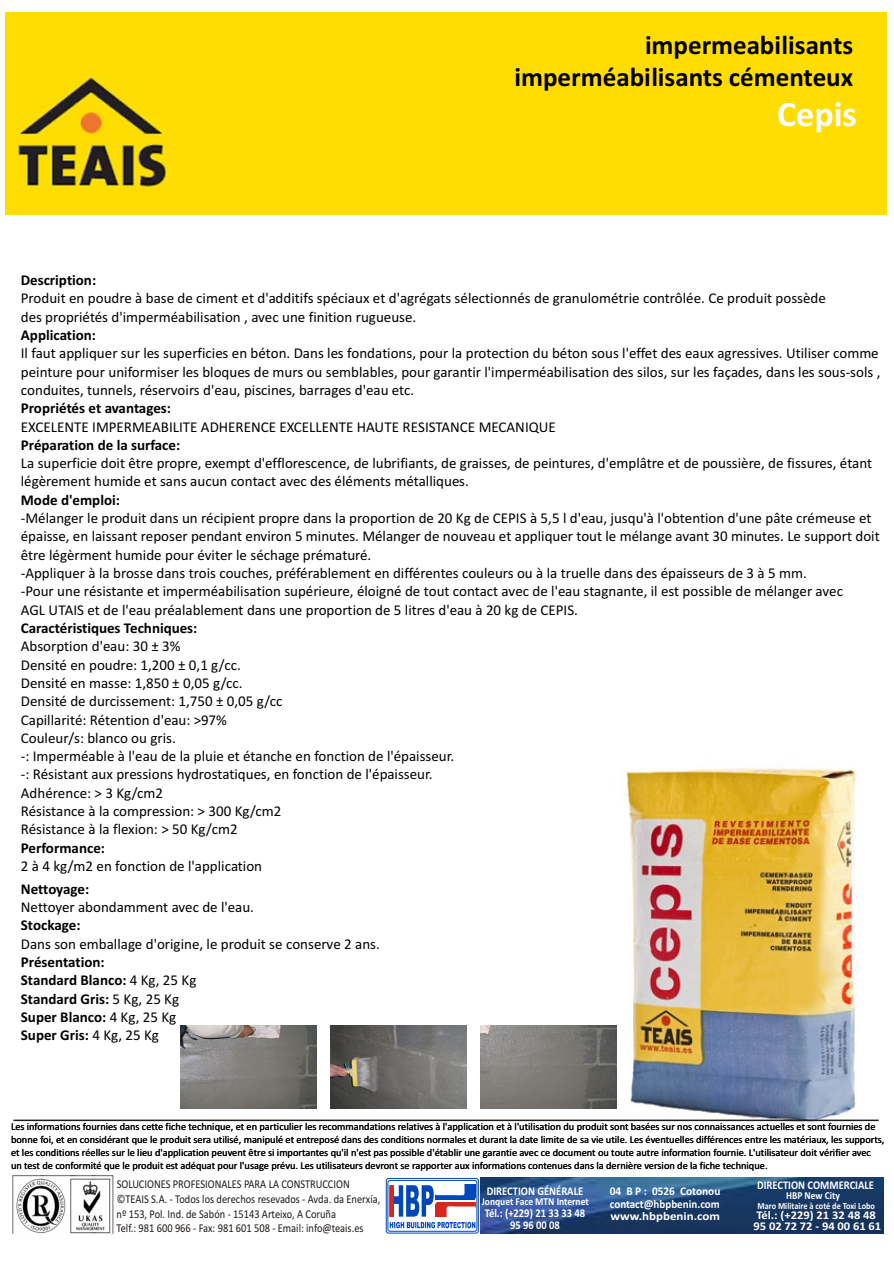
<style>
.page{position:relative;width:894px;height:1263px;background:#fff}
.page>*{position:absolute;margin:0;border:0;box-sizing:border-box;transform-origin:0 0}
.t1{font:900 43.8px "Arial";color:#d9261c;scale:.47 1}
.t2{font:700 36px "Calibri";color:#fff}
.t3{font:700 27px/33px "Calibri";color:#000;text-align:right}
.t4{font:15px/18.3px "Calibri";color:#000}
.t5{font:700 15px/18.3px "Calibri";color:#000}
.t6{font:12px/14.7px "Calibri";color:#1f1a17;scale:.87 1}
.t7{font:700 11.85px "Calibri";color:#fff;scale:.89 1}
.t8{font:700 11.85px/12.5px "Calibri";color:#fff;scale:.96 1}
.t9{font:700 11.85px "Calibri";color:#fff;scale:1.06 1}
.t10{font:700 11.85px "Calibri";color:#fff;scale:1.09 1}
.t11{font:700 10.65px "Calibri";color:#fff;scale:.89 1}
.t12{font:10.5px/12.8px "Calibri";color:#000}
.t13{font:700 9.3px "Calibri";color:#fff;scale:.89 1}
.s1{font-weight:400}
</style>
<div class="page">
<img style="left:612px;top:768px;width:245px;height:355px">
<div style="left:6px;top:13px;width:881px;height:201px;background:#fd0"></div>
<img style="left:17px;top:74px;width:152px;height:130px">
<img style="left:331px;top:1026px;width:136px;height:83px">
<img style="left:480px;top:1026px;width:136px;height:83px">
<img style="left:181px;top:1026px;width:136px;height:83px">
<svg style="left:386px;top:1178px;width:93px;height:55px"></svg>
<div style="left:388px;top:1180px;width:89px;height:52px;background:#fff;border:1px solid #0047ba;border-radius:2px"></div>
<svg style="left:388px;top:1221px;width:88px;height:7px"></svg>
<svg style="left:436px;top:1195px;width:28px;height:4px"></svg>
<svg style="left:464px;top:1185px;width:12px;height:14px"></svg>
<div style="left:437px;top:1202px;width:39px;height:5px;background:#da251d"></div>
<svg style="left:436px;top:1202px;width:11px;height:15px"></svg>
<hr style="left:449px;top:1207px;width:27px;height:2px;background:#fff">
<svg style="left:388px;top:1185px;width:46px;height:33px"></svg>
<img style="left:13px;top:1175px;width:100px;height:59px">
<img style="left:480px;top:1178px;width:403px;height:55px">
<svg style="left:13px;top:1119px;width:866px;height:3px;background:#8c8a89"></svg>
<h3 class="t3" style="left:515px;top:30px;width:340px">impermeabilisants imperméabilisants cémenteux</h3>
<h2 class="t2" style="left:777px;top:99px;width:81px">Cepis</h2>
<p class="t5" style="left:21px;top:272px;width:77px">Description:</p>
<p class="t4" style="left:21px;top:290px;width:807px">Produit en poudre à base de ciment et d'additifs spéciaux et d'agrégats sélectionnés de granulométrie contrôlée. Ce produit possède des propriétés d'imperméabilisation , avec une finition rugueuse.</p>
<p class="t5" style="left:21px;top:327px;width:77px">Application:</p>
<p class="t4" style="left:21px;top:345px;width:861px">Il faut appliquer sur les superficies en béton. Dans les fondations, pour la protection du béton sous l'effet des eaux agressives. Utiliser comme peinture pour uniformiser les bloques de murs ou semblables, pour garantir l'imperméabilisation des silos, sur les façades, dans les sous-sols , conduites, tunnels, réservoirs d'eau, piscines, barrages d'eau etc.</p>
<p class="t5" style="left:21px;top:400px;width:151px">Propriétés et avantages:</p>
<p class="t4" style="left:21px;top:419px;width:536px">EXCELENTE IMPERMEABILITE ADHERENCE EXCELLENTE HAUTE RESISTANCE MECANIQUE</p>
<p class="t5" style="left:21px;top:437px;width:161px">Préparation de la surface:</p>
<p class="t4" style="left:21px;top:455px;width:853px">La superficie doit être propre, exempt d'efflorescence, de lubrifiants, de graisses, de peintures, d'emplâtre et de poussière, de fissures, étant légèrement humide et sans aucun contact avec des éléments métalliques.</p>
<p class="t5" style="left:21px;top:492px;width:101px">Mode d'emploi:</p>
<p class="t4" style="left:21px;top:510px;width:860px">-Mélanger le produit dans un récipient propre dans la proportion de 20 Kg de CEPIS à 5,5 l d'eau, jusqu'à l'obtention d'une pâte crémeuse et épaisse, en laissant reposer pendant environ 5 minutes. Mélanger de nouveau et appliquer tout le mélange avant 30 minutes. Le support doit être légèrment humide pour éviter le séchage prématuré.<br>-Appliquer à la brosse dans trois couches, préférablement en différentes couleurs ou à la truelle dans des épaisseurs de 3 à 5 mm.<br>-Pour une résistante et imperméabilisation supérieure, éloigné de tout contact avec de l'eau stagnante, il est possible de mélanger avec<br>AGL UTAIS et de l'eau préalablement dans une proportion de 5 litres d'eau à 20 kg de CEPIS.</p>
<p class="t5" style="left:21px;top:620px;width:178px">Caractéristiques Techniques:</p>
<p class="t4" style="left:21px;top:638px;width:435px">Absorption d'eau: 30 ± 3%<br>Densité en poudre: 1,200 ± 0,1 g/cc.<br>Densité en masse: 1,850 ± 0,05 g/cc.<br>Densité de durcissement: 1,750 ± 0,05 g/cc<br>Capillarité: Rétention d'eau: &gt;97%<br>Couleur/s: blanco ou gris.<br>-: Imperméable à l'eau de la pluie et étanche en fonction de l'épaisseur. -: Résistant aux pressions hydrostatiques, en fonction de l'épaisseur.<br>Adhérence: &gt; 3 Kg/cm2<br>Résistance à la compression: &gt; 300 Kg/cm2<br>Résistance à la flexion: &gt; 50 Kg/cm2</p>
<p class="t5" style="left:21px;top:840px;width:86px">Performance:</p>
<p class="t4" style="left:21px;top:858px;width:243px">2 à 4 kg/m2 en fonction de l'application</p>
<p class="t5" style="left:21px;top:881px;width:70px">Nettoyage:</p>
<p class="t4" style="left:21px;top:899px;width:235px">Nettoyer abondamment avec de l'eau.</p>
<p class="t5" style="left:21px;top:917px;width:61px">Stockage:</p>
<p class="t4" style="left:21px;top:936px;width:361px">Dans son emballage d'origine, le produit se conserve 2 ans.</p>
<p class="t5" style="left:21px;top:954px;width:177px">Présentation:<br>Standard Blanco: <span class="s1">4 Kg, 25 Kg<br></span>Standard Gris: <span class="s1">5 Kg, 25 Kg<br></span>Super Blanco: <span class="s1">4 Kg, 25 Kg<br></span>Super Gris: <span class="s1">4 Kg, 25 Kg</span></p>
<p class="t12" style="left:11px;top:1121px;width:875px">Les informations fournies dans cette fiche technique, et en particulier les recommandations relatives à l'application et à l'utilisation du produit sont basées sur nos connaissances actuelles et sont fournies de bonne foi, et en considérant que le produit sera utilisé, manipulé et entreposé dans des conditions normales et durant la date limite de sa vie utile. Les éventuelles différences entre les matériaux, les supports, et les conditions réelles sur le lieu d'application peuvent être si importantes qu'il n'est pas possible d'établir une garantie avec ce document ou toute autre information fournie. L'utilisateur doit vérifier avec<br>un test de conformité que le produit est adéquat pour l'usage prévu. Les utilisateurs devront se rapporter aux informations contenues dans la dernière version de la fiche technique.</p>
<p class="t6" style="left:117px;top:1178px;width:305px">SOLUCIONES PROFESIONALES PARA LA CONSTRUCCION ©TEAIS S.A. - Todos los derechos resevados - Avda. da Enerxía, nº 153, Pol. Ind. de Sabón - 15143 Arteixo, A Coruña<br>Telf.: 981 600 966 - Fax: 981 601 508 - Email: info@teais.es</p>
<p class="t8" style="left:610px;top:1186px;width:117px">04 B P : 0526 Cotonou contact@hbpbenin.com</p>
<p class="t7" style="left:487px;top:1186px;width:110px">DIRECTION GÉNÉRALE</p>
<h1 class="t1" style="left:388px;top:1185px;width:19px">I</h1>
<p class="t11" style="left:482px;top:1197px;width:122px">Jonquet Face MTN Internet</p>
<p class="t7" style="left:485px;top:1208px;width:115px">Tél.: (+229) 21 33 33 48</p>
<p class="t10" style="left:611px;top:1211px;width:102px">www.hbpbenin.com</p>
<p class="t7" style="left:510px;top:1220px;width:58px">95 96 00 08</p>
<p class="t7" style="left:757px;top:1181px;width:133px">DIRECTION COMMERCIALE</p>
<p class="t11" style="left:786px;top:1191px;width:62px">HBP New City</p>
<p class="t13" style="left:757px;top:1202px;width:134px">Maro Militaire à coté de Toxi Lobo</p>
<p class="t9" style="left:756px;top:1210px;width:114px">Tél.: (+229) 21 32 48 48</p>
<p class="t9" style="left:754px;top:1221px;width:122px">95 02 72 72 - 94 00 61 61</p>
</div>
